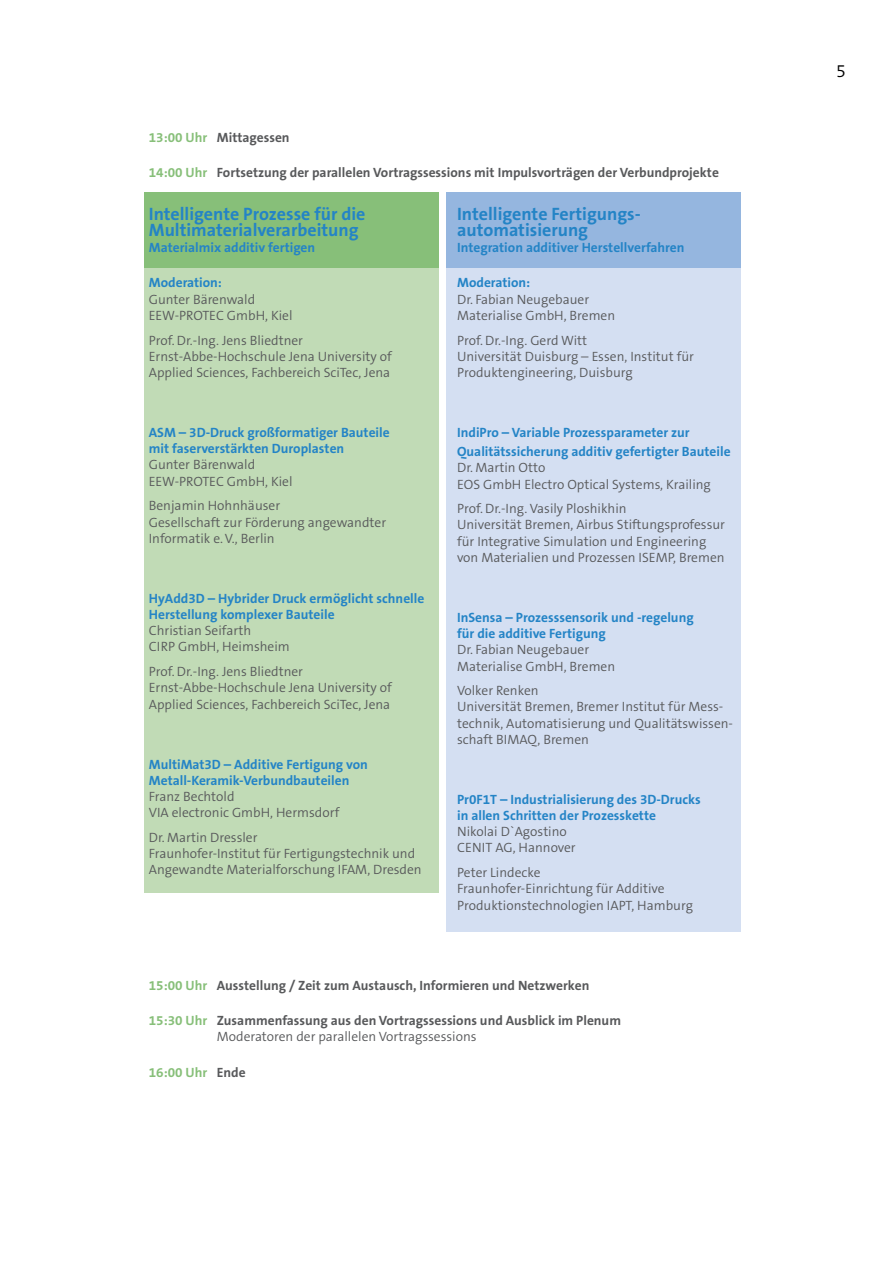
<style>
.page{position:relative;width:893px;height:1263px;background:#fff}
.page>*{position:absolute;margin:0;border:0;box-sizing:border-box;transform-origin:0 0}
.t1{font:700 18px/16.2px "The Sans B7";color:#2484c6}
.t2{font:300 18px "The Sans B4";color:#000}
.t3{font:300 13.5px/16.2px "The Sans B4";color:#58595b}
.t4{font:700 13.5px/16.2px "The Sans B7";color:#2484c6}
.t5{font:700 13.5px "The Sans B7";color:#58595b}
.t6{font:700 13.5px "The Sans B7";color:#87bf79}
.s1{color:#87bf79}
.s2{color:#58595b}
</style>
<div class="page">
<div style="left:446px;top:268px;width:295px;height:664px;background:#d4dff2"></div>
<div style="left:145px;top:268px;width:294px;height:625px;background:#c1dbb6"></div>
<div style="left:145px;top:193px;width:294px;height:75px;background:#87bf79"></div>
<div style="left:446px;top:193px;width:295px;height:75px;background:#95b6df"></div>
<p class="t5" style="left:149px;top:130px;width:142px"><span class="s1">13:00 Uhr</span> Mittagessen</p>
<p class="t5" style="left:149px;top:166px;width:572px"><span class="s1">14:00 Uhr</span> Fortsetzung der parallelen Vortragssessions mit Impulsvorträgen der Verbundprojekte</p>
<h1 class="t1" style="left:149px;top:206px;width:218px">Intelligente Prozesse für die<br>Multimaterialverarbeitung</h1>
<p class="t4" style="left:149px;top:240px;width:168px">Materialmix additiv fertigen</p>
<p class="t4" style="left:149px;top:275px;width:75px">Moderation:</p>
<p class="t3" style="left:149px;top:292px;width:145px">Gunter Bärenwald<br>EEW-PROTEC GmbH, Kiel</p>
<p class="t3" style="left:149px;top:332px;width:244px">Prof. Dr.-Ing. Jens Bliedtner<br>Ernst-Abbe-Hochschule Jena University of<br>Applied Sciences, Fachbereich SciTec, Jena</p>
<h1 class="t1" style="left:457px;top:206px;width:184px">Intelligente Fertigungs&shy;automatisierung</h1>
<p class="t4" style="left:457px;top:240px;width:229px">Integration additiver Herstellverfahren</p>
<p class="t4" style="left:457px;top:275px;width:75px">Moderation:</p>
<p class="t3" style="left:457px;top:292px;width:160px">Dr. Fabian Neugebauer<br>Materialise GmbH, Bremen</p>
<p class="t3" style="left:457px;top:332px;width:238px">Prof. Dr.-Ing. Gerd Witt<br>Universität Duisburg – Essen, Institut für<br>Produktengineering, Duisburg</p>
<p class="t4" style="left:149px;top:425px;width:242px">ASM – 3D-Druck großformatiger Bauteile mit faserverstärkten Duroplasten</p>
<p class="t3" style="left:149px;top:457px;width:145px">Gunter Bärenwald<br>EEW-PROTEC GmbH, Kiel</p>
<p class="t3" style="left:149px;top:498px;width:239px">Benjamin Hohnhäuser<br>Gesellschaft zur Förderung angewandter<br>Informatik e.V., Berlin</p>
<p class="t4" style="left:149px;top:590px;width:277px">HyAdd3D – Hybrider Druck ermöglicht schnelle<br>Herstellung komplexer Bauteile</p>
<p class="t3" style="left:149px;top:623px;width:142px">Christian Seifarth<br>CIRP GmbH, Heimsheim</p>
<p class="t3" style="left:149px;top:664px;width:244px">Prof. Dr.-Ing. Jens Bliedtner<br>Ernst-Abbe-Hochschule Jena University of<br>Applied Sciences, Fachbereich SciTec, Jena</p>
<p class="t4" style="left:149px;top:756px;width:221px">MultiMat3D – Additive Fertigung von<br>Metall-Keramik-Verbundbauteilen</p>
<p class="t3" style="left:149px;top:789px;width:192px">Franz Bechtold<br>VIA electronic GmbH, Hermsdorf</p>
<p class="t3" style="left:149px;top:830px;width:274px">Dr. Martin Dressler<br>Fraunhofer-Institut für Fertigungstechnik und<br>Angewandte Materialforschung IFAM, Dresden</p>
<p class="t4" style="left:457px;top:423px;width:275px;line-height:19.2px">IndiPro – Variable Prozessparameter zur<br>Qualitätssicherung additiv gefertigter Bauteile</p>
<p class="t3" style="left:457px;top:460px;width:255px">Dr. Martin Otto<br>EOS GmbH Electro Optical Systems, Krailing</p>
<p class="t3" style="left:457px;top:501px;width:269px">Prof. Dr.-Ing. Vasily Ploshikhin<br>Universität Bremen, Airbus Stiftungsprofessur für Integrative Simulation und Engineering von Materialien und Prozessen ISEMP, Bremen</p>
<p class="t4" style="left:457px;top:610px;width:238px">InSensa – Prozesssensorik und -regelung für die additive Fertigung</p>
<p class="t3" style="left:457px;top:642px;width:160px">Dr. Fabian Neugebauer<br>Materialise GmbH, Bremen</p>
<p class="t3" style="left:457px;top:683px;width:277px">Volker Renken<br>Universität Bremen, Bremer Institut für Mess&shy;technik, Automatisierung und Qualitätswissen&shy;schaft BIMAQ, Bremen</p>
<p class="t4" style="left:457px;top:792px;width:245px">Pr0F1T – Industrialisierung des 3D-Drucks in allen Schritten der Prozesskette</p>
<p class="t3" style="left:457px;top:824px;width:120px">Nikolai D`Agostino<br>CENIT AG, Hannover</p>
<p class="t3" style="left:457px;top:865px;width:237px">Peter Lindecke<br>Fraunhofer-Einrichtung für Additive<br>Produktionstechnologien IAPT, Hamburg</p>
<p class="t5" style="left:149px;top:978px;width:442px"><span class="s1">15:00 Uhr</span> Ausstellung / Zeit zum Austausch, Informieren und Netzwerken</p>
<p class="t5" style="left:149px;top:1013px;width:474px"><span class="s1">15:30 Uhr</span> Zusammenfassung aus den Vortragssessions und Ausblick im Plenum</p>
<p class="t3" style="left:217px;top:1029px;width:261px">Moderatoren der parallelen Vortragssessions</p>
<p class="t6" style="left:149px;top:1065px;width:98px">16:00 Uhr <span class="s2">Ende</span></p>
<h1 class="t2" style="left:836px;top:61px;width:11px">5</h1>
</div>
